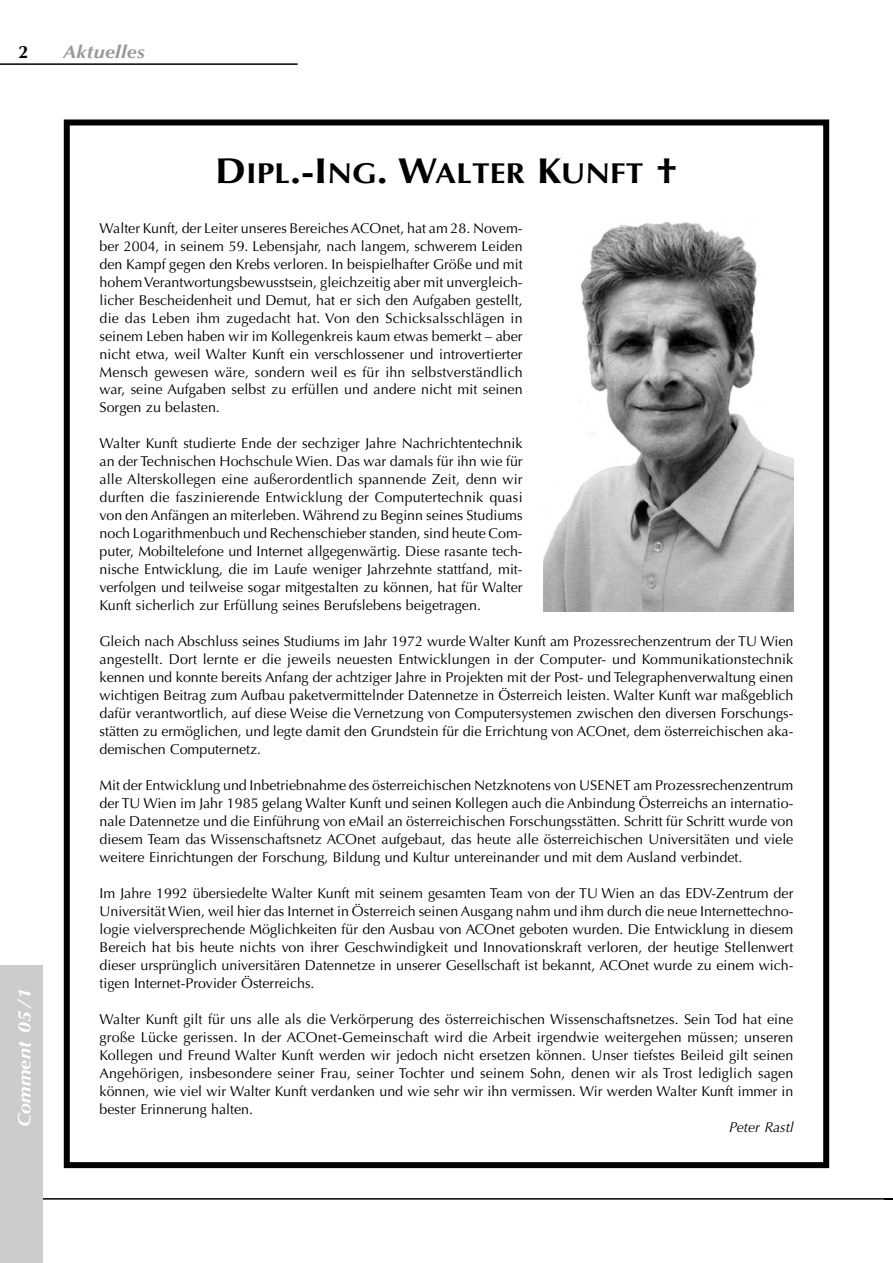
<style>
.page{position:relative;width:893px;height:1263px;background:#fff}
.page>*{position:absolute;margin:0;border:0;box-sizing:border-box;transform-origin:0 0}
.t1{font:700 28.8px "Optima LT Std";color:#000;scale:1.1 1}
.t2{font:italic 700 18px "Optima LT Std";letter-spacing:.015em;color:#fff;scale:1.1 1}
.t3{font:italic 700 18px "Optima LT Std";letter-spacing:.015em;color:#999;scale:1.1 1}
.t4{font:700 18px "Optima LT Std";color:#000}
.t5{font:14.25px/18px "Optima LT Std";letter-spacing:.005em;color:#000;text-align:justify}
.t6{font:italic 14.25px "Optima LT Std";color:#000}
.s1{font-size:36px}
</style>
<div class="page">
<hr style="left:0;top:1198px;width:892px;height:2px;background:#000">
<hr style="left:0;top:63px;width:297px;height:2px;background:#000">
<div style="left:0;top:965px;width:42px;height:298px;background:#ccc"></div>
<div style="left:64px;top:119px;width:765px;height:1049px;border:6px solid #000"></div>
<img style="left:544px;top:222px;width:249px;height:390px">
<p class="t4" style="left:18px;top:45px;width:12px">2</p>
<p class="t3" style="left:63px;top:45px;width:76px">Aktuelles</p>
<p class="t2" style="left:18px;top:1127px;width:128px;rotate:-90deg">Comment 05/1</p>
<p class="t1" style="left:215px;top:163px;width:422px"><span class="s1">D</span>IPL<span class="s1">.-I</span>NG<span class="s1">. W</span>ALTER <span class="s1">K</span>UNFT <span class="s1">†</span></p>
<p class="t5" style="left:99px;top:220px;width:424px">Walter Kunft, der Leiter unseres Bereiches ACOnet, hat am 28. Novem&shy;ber 2004, in seinem 59. Lebensjahr, nach lan gem, schwerem Leiden den Kampf gegen den Krebs verloren. In beispielhafter Größe und mit hohem Verant wortungs bewusstsein, gleichzeitig aber mit unvergleich&shy;licher Bescheidenheit und Demut, hat er sich den Aufgaben gestellt, die das Leben ihm zugedacht hat. Von den Schicksalsschlägen in seinem Leben haben wir im Kollegenkreis kaum etwas bemerkt – aber nicht etwa, weil Walter Kunft ein verschlossener und introvertierter Mensch gewesen wäre, sondern weil es für ihn selbstverständlich war, seine Aufgaben selbst zu erfüllen und andere nicht mit seinen Sorgen zu belasten.</p>
<p class="t5" style="left:99px;top:436px;width:424px">Walter Kunft studierte Ende der sechziger Jahre Nachrichtentechnik an der Technischen Hoch schule Wien. Das war damals für ihn wie für alle Alters kollegen eine außerordentlich spannende Zeit, denn wir durften die faszinie rende Entwicklung der Computertechnik quasi von den Anfän gen an miterleben. Während zu Beginn seines Studiums noch Logarith men buch und Rechen schieber standen, sind heute Com&shy;puter, Mobil telefone und Internet allgegen wärtig. Diese rasante tech&shy;nische Ent wick lung, die im Laufe we niger Jahr zehnte stattfand, mit&shy;verfolgen und teilweise sogar mitgestalten zu können, hat für Walter Kunft sicherlich zur Erfüllung seines Be rufslebens beigetragen.</p>
<p class="t5" style="left:99px;top:634px;width:695px">Gleich nach Abschluss seines Studiums im Jahr 1972 wurde Walter Kunft am Prozessrechenzentrum der TU Wien an gestellt. Dort lernte er die jeweils neuesten Entwicklungen in der Computer- und Kommunikationstechnik kennen und konnte bereits Anfang der achtziger Jahre in Projekten mit der Post- und Telegraphenverwaltung einen wichtigen Beitrag zum Aufbau paketvermittelnder Datennetze in Österreich leisten. Walter Kunft war maßgeblich dafür verantwortlich, auf diese Weise die Vernetzung von Computersystemen zwischen den diversen Forschungs&shy;stätten zu ermöglichen, und legte damit den Grundstein für die Errichtung von ACOnet, dem österreichischen aka&shy;de mischen Computernetz.</p>
<p class="t5" style="left:99px;top:778px;width:695px">Mit der Entwicklung und Inbetriebnahme des österreichischen Netzknotens von USENET am Prozessrechenzentrum der TU Wien im Jahr 1985 gelang Walter Kunft und seinen Kollegen auch die Anbindung Österreichs an internatio&shy;nale Datennetze und die Einführung von eMail an österreichischen Forschungsstätten. Schritt für Schritt wurde von diesem Team das Wissenschaftsnetz ACOnet aufgebaut, das heute alle österreichischen Universi täten und viele wei tere Einrichtungen der Forschung, Bildung und Kultur untereinander und mit dem Ausland verbindet.</p>
<p class="t5" style="left:99px;top:886px;width:695px">Im Jahre 1992 übersiedelte Walter Kunft mit seinem gesamten Team von der TU Wien an das EDV-Zentrum der Uni versität Wien, weil hier das Internet in Österreich seinen Ausgang nahm und ihm durch die neue Internettechno&shy;logie vielversprechende Möglichkeiten für den Ausbau von ACOnet geboten wurden. Die Entwicklung in diesem Bereich hat bis heute nichts von ihrer Geschwindigkeit und Innovationskraft verloren, der heutige Stellenwert dieser ursprünglich universitären Datennetze in unserer Gesellschaft ist bekannt, ACOnet wurde zu einem wich&shy;tigen Internet-Provider Österreichs.</p>
<p class="t5" style="left:99px;top:1012px;width:695px">Walter Kunft gilt für uns alle als die Verkörperung des österreichischen Wissenschaftsnetzes. Sein Tod hat eine</p>
<p class="t5" style="left:99px;top:1030px;width:695px">große Lücke gerissen. In der ACOnet-Gemeinschaft wird die Arbeit irgendwie weitergehen müssen; unseren</p>
<p class="t5" style="left:99px;top:1048px;width:695px">Kollegen und Freund Walter Kunft werden wir jedoch nicht ersetzen können. Unser tiefstes Beileid gilt seinen</p>
<p class="t5" style="left:99px;top:1066px;width:695px">Angehörigen, insbe sondere seiner Frau, seiner Tochter und seinem Sohn, denen wir als Trost lediglich sagen</p>
<p class="t5" style="left:99px;top:1084px;width:695px">können, wie viel wir Walter Kunft verdanken und wie sehr wir ihn vermissen. Wir werden Walter Kunft immer in</p>
<p class="t5" style="left:99px;top:1102px;width:155px">bester Erinnerung halten.</p>
<p class="t6" style="left:729px;top:1122px;width:66px">Peter Rastl</p>
</div>
